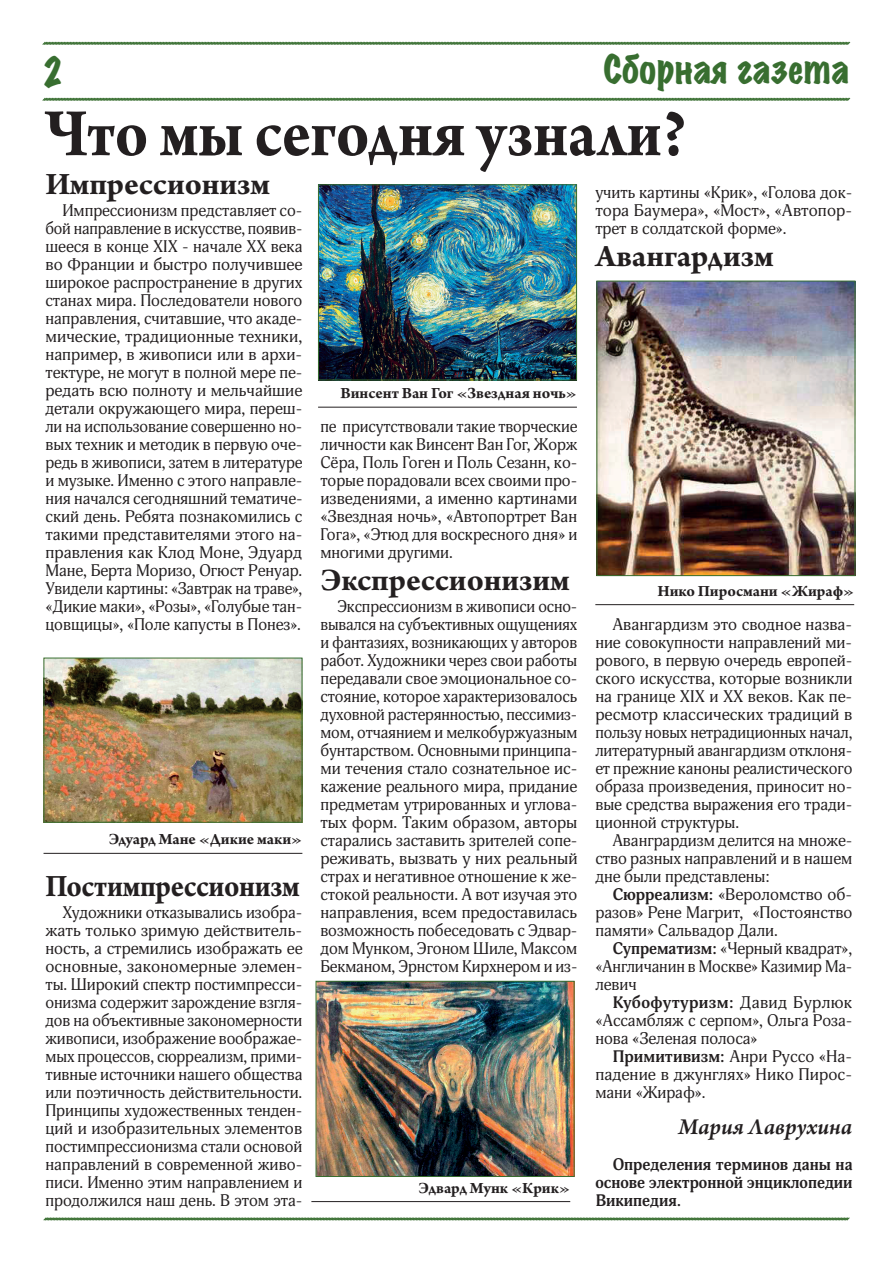
<style>
.page{position:relative;width:893px;height:1263px;background:#fff}
.page>*{position:absolute;margin:0;border:0;box-sizing:border-box;transform-origin:0 0}
.t1{font:700 72px "Arno Pro";color:#231f20;scale:.9 1}
.t2{font:expanded 35.85px "Marker Felt";color:#386e30;scale:.94 1}
.t3{font:expanded 35.85px "Marker Felt";color:#386e30;scale:.87 1}
.t4{font:700 33px "Arno Pro";color:#231f20}
.t5{font:700 33px "Arno Pro";color:#231f20;scale:.9 1}
.t6{font:italic 600 24px "Arno Pro";letter-spacing:-.005em;color:#231f20}
.t7{font:16.5px/18px "Adonis";color:#231f20;text-align:justify}
.t8{font:700 16.5px "Arno Pro";letter-spacing:-.005em;color:#231f20}
.t9{font:700 16.5px/18px "Adonis";color:#231f20;text-align:justify}
.s1{font-weight:700}
</style>
<div class="page">
<svg style="left:42px;top:41px;width:809px;height:4px;background:#84a57f"></svg>
<svg style="left:42px;top:97px;width:809px;height:4px;background:#84a57f"></svg>
<svg style="left:43px;top:1217px;width:807px;height:4px;background:#84a57f"></svg>
<hr style="left:311px;top:1201px;width:259px;height:1px;background:#231f20">
<img style="left:318px;top:983px;width:254px;height:192px">
<div style="left:316px;top:981px;width:258px;height:196px;border:1px solid #386e30"></div>
<img style="left:598px;top:283px;width:255px;height:291px">
<div style="left:596px;top:281px;width:259px;height:295px;border:1px solid #386e30"></div>
<img style="left:320px;top:186px;width:255px;height:192px">
<div style="left:318px;top:184px;width:259px;height:196px;border:1px solid #386e30"></div>
<img style="left:46px;top:660px;width:254px;height:161px">
<div style="left:44px;top:658px;width:258px;height:165px;border:1px solid #386e30"></div>
<hr style="left:44px;top:853px;width:258px;height:1px;background:#231f20">
<hr style="left:318px;top:407px;width:259px;height:1px;background:#231f20">
<hr style="left:595px;top:604px;width:259px;height:1px;background:#231f20">
<h2 class="t3" style="left:43px;top:46px;width:25px">2</h2>
<h2 class="t2" style="left:604px;top:43px;width:263px">Сборная газета</h2>
<h1 class="t1" style="left:45px;top:92px;width:715px">Что мы сегодня узнали?</h1>
<h3 class="t4" style="left:45px;top:164px;width:226px">Импрессионизм</h3>
<p class="t7" style="left:45px;top:202px;width:259px;text-indent:17px">Импрессионизм представляет со&shy;бой направление в искусстве, появив&shy;шееся в конце ХIХ - начале ХХ века во Франции и быстро получившее широкое распространение в других станах мира. Последователи нового направления, считавшие, что акаде&shy;мические, традиционные техники, например, в живописи или в архи&shy;тектуре, не могут в полной мере пе&shy;редать всю полноту и мельчайшие детали окружающего мира, переш&shy;ли на использование совершенно но&shy;вых техник и методик в первую оче&shy;редь в живописи, затем в литературе и музыке. Именно с этого направле&shy;ния начался сегодняшний тематиче&shy;ский день. Ребята познакомились с такими представителями этого на&shy;правления как Клод Моне, Эдуард Мане, Берта Моризо, Огюст Ренуар.<br>Увидели картины: «Завтрак на траве», «Дикие маки», «Розы», «Голубые тан&shy;цовщицы», «Поле капусты в Понез».</p>
<p class="t7" style="left:595px;top:184px;width:258px">учить картины «Крик», «Голова док&shy;тора Баумера», «Мост», «Автопор&shy;трет в солдатской форме».</p>
<h3 class="t4" style="left:595px;top:236px;width:180px">Авангардизм</h3>
<p class="t8" style="left:341px;top:384px;width:238px">Винсент Ван Гог «Звездная ночь»</p>
<p class="t7" style="left:320px;top:418px;width:259px">пе присутствовали такие творческие личности как Винсент Ван Гог, Жорж Сёра, Поль Гоген и Поль Сезанн, ко&shy;торые порадовали всех своими про&shy;изведениями, а именно картинами «Звездная ночь», «Автопортрет Ван Гога», «Этюд для воскресного дня» и многими другими.</p>
<h3 class="t4" style="left:320px;top:560px;width:251px">Экспрессионизим</h3>
<p class="t7" style="left:320px;top:598px;width:259px;text-indent:17px">Экспрессионизм в живописи осно&shy;вывался на субъективных ощущениях и фантазиях, возникающих у авторов работ. Художники через свои работы передавали свое эмоциональное со&shy;стояние, которое характеризовалось духовной растерянностью, пессимиз&shy;мом, отчаянием и мелкобуржуазным бунтарством. Основными принципа&shy;ми течения стало сознательное ис&shy;кажение реального мира, придание предметам утрированных и углова&shy;тых форм. Таким образом, авторы старались заставить зрителей сопе&shy;реживать, вызвать у них реальный страх и негативное отношение к же&shy;стокой реальности. А вот изучая это направления, всем предоставилась возможность побеседовать с Эдвар&shy;дом Мунком, Эгоном Шиле, Максом Бекманом, Эрнстом Кирхнером и из-</p>
<p class="t8" style="left:658px;top:581px;width:198px">Нико Пиросмани «Жираф»</p>
<p class="t7" style="left:595px;top:616px;width:258px;text-indent:17px">Авангардизм это сводное назва&shy;ние совокупности направлений ми&shy;рового, в первую очередь европей&shy;ского искусства, которые возникли на границе XIX и XX веков. Как пе&shy;ресмотр классических традиций в пользу новых нетрадиционных начал, литературный авангардизм отклоня&shy;ет прежние каноны реалистического образа произведения, приносит но&shy;вые средства выражения его тради&shy;ционной структуры.</p>
<p class="t7" style="left:595px;top:832px;width:258px;text-indent:17px">Авангрардизм делится на множе&shy;ство разных направлений и в нашем дне были представлены:</p>
<p class="t7" style="left:595px;top:886px;width:259px;text-indent:17px"><span class="s1">Сюрреализм:</span> «Вероломство об&shy;разов» Рене Магрит, «Постоянство памяти» Сальвадор Дали.</p>
<p class="t7" style="left:595px;top:940px;width:258px;text-indent:17px"><span class="s1">Супрематизм:</span> «Черный квадрат», «Англичанин в Москве» Казимир Ма&shy;левич</p>
<p class="t7" style="left:595px;top:994px;width:258px;text-indent:17px"><span class="s1">Кубофутуризм:</span> Давид Бурлюк «Ассамбляж с серпом», Ольга Роза&shy;нова «Зеленая полоса»</p>
<p class="t7" style="left:595px;top:1048px;width:258px;text-indent:17px"><span class="s1">Примитивизм:</span> Анри Руссо «На&shy;падение в джунглях» Нико Пирос&shy;мани «Жираф».</p>
<h3 class="t6" style="left:678px;top:1113px;width:175px">Мария Лаврухина</h3>
<p class="t8" style="left:109px;top:830px;width:195px">Эдуард Мане «Дикие маки»</p>
<h3 class="t5" style="left:45px;top:866px;width:284px">Постимпрессионизм</h3>
<p class="t7" style="left:45px;top:904px;width:259px;text-indent:17px">Художники отказывались изобра&shy;жать только зримую действитель&shy;ность, а стремились изображать ее основные, закономерные элемен&shy;ты. Широкий спектр постимпресси&shy;онизма содержит зарождение взгля&shy;дов на объективные закономерности живописи, изображение воображае&shy;мых процессов, сюрреализм, прими&shy;тивные источники нашего общества или поэтичность действительности.<br>Принципы художественных тенден&shy;ций и изобразительных элементов постимпрессионизма стали основой направлений в современной живо&shy;писи. Именно этим направлением и продолжился наш день. В этом эта-</p>
<p class="t9" style="left:595px;top:1156px;width:259px;text-indent:17px">Определения терминов даны на основе электронной энциклопедии Википедия.</p>
<p class="t8" style="left:419px;top:1178px;width:153px">Эдвард Мунк «Крик»</p>
</div>
